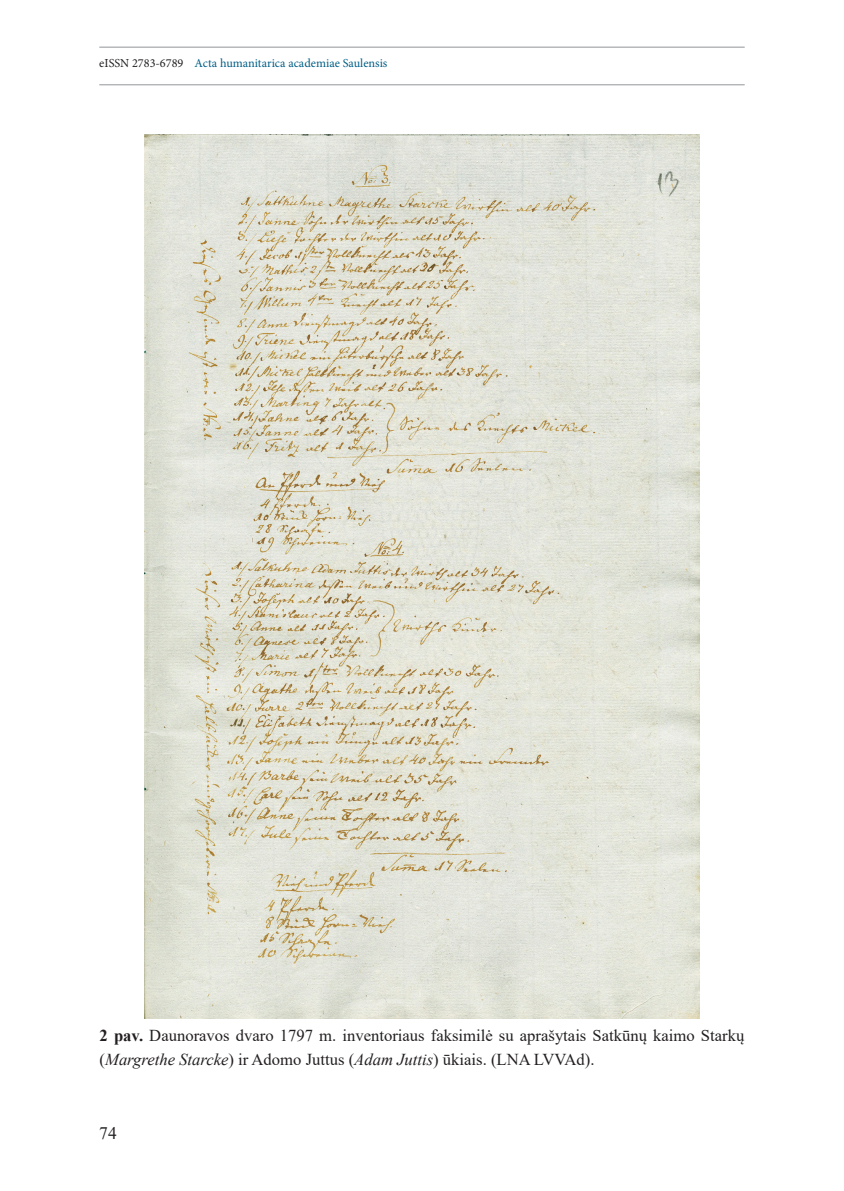
<style>
.page{position:relative;width:844px;height:1191px;background:#fff}
.page>*{position:absolute;margin:0;border:0;box-sizing:border-box;transform-origin:0 0}
.t1{font:17.5px "Times New Roman";color:#231f20}
.lenta-lenta{font:16.62px/23.3px "Times New Roman";color:#231f20}
.t2{font:12.25px "Minion Pro";color:#005e86}
.s1{color:#231f20}
.s2{font-weight:700}
.s3{font-style:italic}
</style>
<div class="page">
<hr style="left:99px;top:47px;width:645px;height:1px;background:#939598">
<hr style="left:99px;top:84px;width:645px;height:1px;background:#939598">
<img style="left:145px;top:135px;width:554px;height:883px">
<p class="t2" style="left:99px;top:55px;width:289px"><span class="s1">eISSN 2783-6789</span> Acta humanitarica academiae Saulensis</p>
<p class="lenta-lenta" style="left:100px;top:1023px;width:646px"><span class="s2">2 pav.</span> Daunoravos dvaro 1797 m. inventoriaus faksimilė su aprašytais Satkūnų kaimo Starkų (<span class="s3">Margrethe Starcke</span>) ir Adomo Juttus (<span class="s3">Adam Juttis</span>) ūkiais. (LNA LVVAd).</p>
<p class="t1" style="left:99px;top:1120px;width:19px">74</p>
</div>
